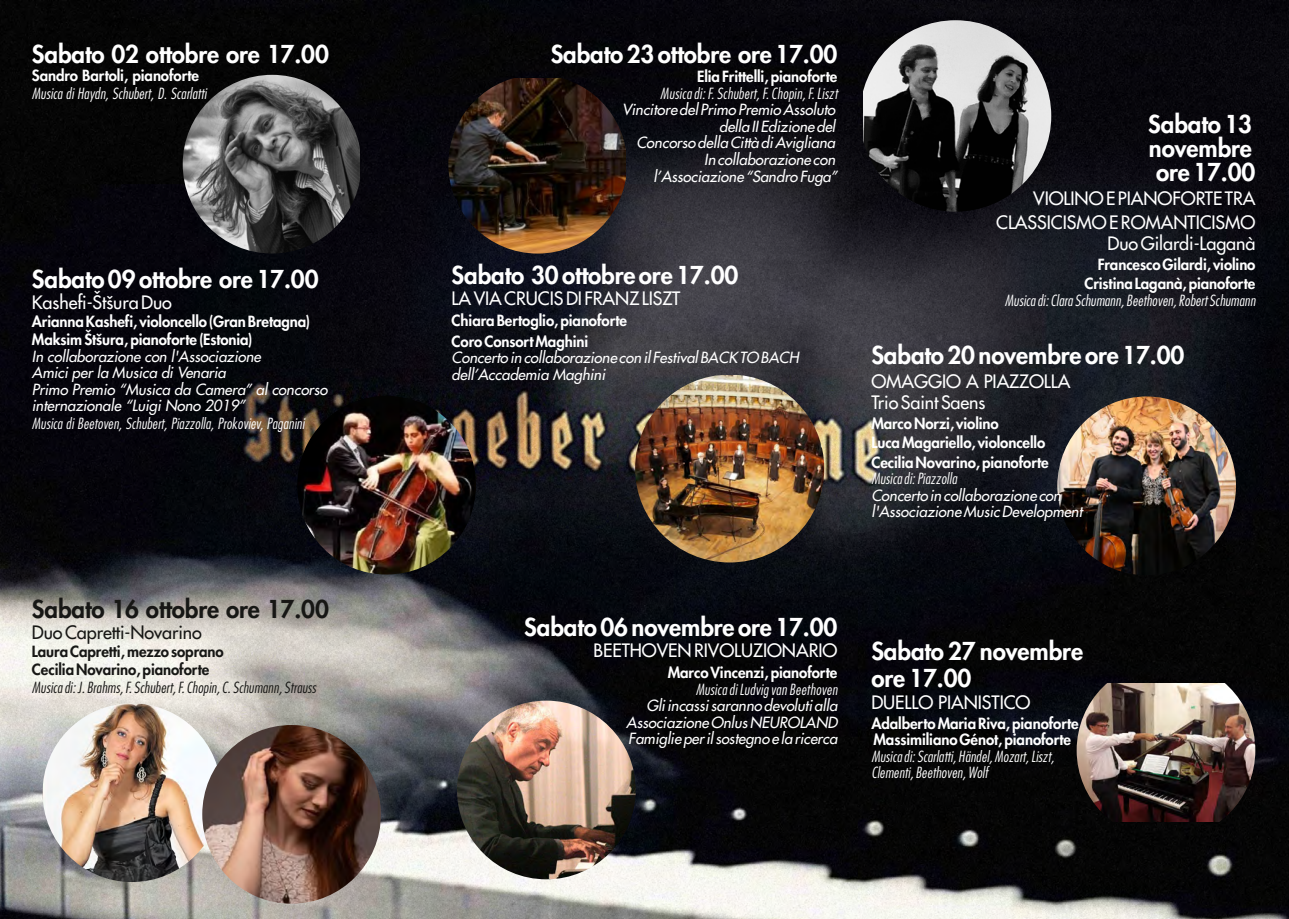
<style>
.page{position:relative;width:1289px;height:919px;background:#fff}
.page>*{position:absolute;margin:0;border:0;box-sizing:border-box;transform-origin:0 0}
.t1{font:800 24px/24px "Futura LT";letter-spacing:-.005em;color:#fff}
.t2{font:800 24px "Futura LT";letter-spacing:-.005em;color:#171715}
.t3{font:18px/24px "Futura LT";letter-spacing:-.005em;color:#fff;text-align:right}
.t4{font:18px "Futura LT";letter-spacing:-.005em;color:#171715}
.t5{font:italic 15px/16.5px "Futura LT";letter-spacing:-.005em;color:#fff}
.t6{font:800 15px/19.5px "Futura LT";letter-spacing:-.005em;color:#fff}
.t7{font:italic 300 condensed 15px/16.5px "Futura LT";letter-spacing:.015em;color:#fff}
.t8{font:italic 300 condensed 15px "Futura LT";letter-spacing:.01em;color:#171715}
.t9{font:800 15px/18px "Futura LT";letter-spacing:-.005em;color:#171715}
</style>
<div class="page">
<img style="left:0;top:1px;width:1288px;height:917px">
<img style="left:183px;top:75px;width:176px;height:178px">
<img style="left:297px;top:396px;width:179px;height:178px;border-radius:50%">
<img style="left:449px;top:78px;width:177px;height:175px">
<img style="left:863px;top:20px;width:188px;height:192px">
<img style="left:457px;top:700px;width:178px;height:179px;border-radius:50%">
<img style="left:1076px;top:683px;width:179px;height:138px">
<img style="left:635px;top:375px;width:189px;height:187px;border-radius:50%">
<img style="left:43px;top:703px;width:178px;height:178px;border-radius:50%">
<img style="left:202px;top:725px;width:179px;height:178px;border-radius:50%">
<img style="left:1057px;top:396px;width:178px;height:179px;border-radius:50%">
<h1 class="t1" style="left:32px;top:42px;width:298px">Sabato 02 ottobre ore 17.00</h1>
<p class="t6" style="left:32px;top:65px;width:169px">Sandro Bartoli, pianoforte</p>
<p class="t7" style="left:32px;top:85px;width:176px">Musica di Haydn, Schubert, D. Scarlatti</p>
<h1 class="t1" style="left:32px;top:267px;width:288px">Sabato 09 ottobre ore 17.00</h1>
<p class="t3" style="left:32px;top:290px;width:141px">Kashefi-Štšura Duo</p>
<p class="t6" style="left:32px;top:312px;width:280px;line-height:18px">Arianna Kashefi, violoncello (Gran Bretagna)<br>Maksim Štšura, pianoforte (Estonia)</p>
<p class="t5" style="left:32px;top:348px;width:297px">In collaborazione con l'Associazione<br>Amici per la Musica di Venaria<br>Primo Premio “Musica da Camera” al concorso internazionale “Luigi Nono 2019”</p>
<p class="t7" style="left:32px;top:415px;width:274px">Musica di Beetoven, Schubert, Piazzolla, Prokoviev, Paganini</p>
<h1 class="t2" style="left:32px;top:593px;width:298px">Sabato 16 ottobre ore 17.00</h1>
<p class="t4" style="left:32px;top:621px;width:171px">Duo Capretti-Novarino</p>
<p class="t9" style="left:32px;top:642px;width:193px">Laura Capretti, mezzo soprano<br>Cecilia Novarino, pianoforte</p>
<p class="t8" style="left:32px;top:678px;width:286px">Musica di: J. Brahms, F. Schubert, F. Chopin, C. Schumann, Strauss</p>
<h1 class="t1" style="left:550px;top:42px;width:288px">Sabato 23 ottobre ore 17.00</h1>
<p class="t6" style="left:697px;top:67px;width:142px">Elia Frittelli, pianoforte</p>
<p class="t7" style="left:660px;top:85px;width:179px">Musica di: F. Schubert, F. Chopin, F. Liszt</p>
<p class="t5" style="left:622px;top:102px;width:217px;text-align:right">Vincitore del Primo Premio Assoluto della II Edizione del<br>Concorso della Città di Avigliana<br>In collaborazione con l’Associazione “Sandro Fuga”</p>
<h1 class="t1" style="left:451px;top:262px;width:288px">Sabato 30 ottobre ore 17.00</h1>
<p class="t3" style="left:451px;top:286px;width:230px">LA VIA CRUCIS DI FRANZ LISZT</p>
<p class="t6" style="left:451px;top:309px;width:177px;line-height:21px">Chiara Bertoglio, pianoforte<br>Coro Consort Maghini</p>
<p class="t5" style="left:451px;top:349px;width:349px">Concerto in collaborazione con il Festival BACK TO BACH dell’Accademia Maghini</p>
<h1 class="t1" style="left:1148px;top:112px;width:109px">Sabato 13 novembre ore 17.00</h1>
<p class="t3" style="left:996px;top:186px;width:261px">VIOLINO E PIANOFORTE TRA<br>CLASSICISMO E ROMANTICISMO</p>
<p class="t3" style="left:1107px;top:231px;width:149px">Duo Gilardi-Laganà</p>
<p class="t6" style="left:1084px;top:254px;width:172px;text-align:right">Francesco Gilardi, violino<br>Cristina Laganà, pianoforte</p>
<p class="t7" style="left:1004px;top:292px;width:252px">Musica di: Clara Schumann, Beethoven, Robert Schumann</p>
<h1 class="t1" style="left:871px;top:343px;width:314px">Sabato 20 novembre ore 17.00</h1>
<p class="t3" style="left:871px;top:371px;width:200px;line-height:21px;text-align:left">OMAGGIO A PIAZZOLLA<br>Trio Saint Saens</p>
<p class="t6" style="left:871px;top:413px;width:179px">Marco Norzi, violino<br>Luca Magariello, violoncello<br>Cecilia Novarino, pianoforte</p>
<p class="t7" style="left:871px;top:470px;width:87px">Musica di: Piazzolla</p>
<p class="t5" style="left:871px;top:487px;width:212px">Concerto in collaborazione con l'Associazione Music Development</p>
<h1 class="t1" style="left:524px;top:615px;width:314px">Sabato 06 novembre ore 17.00</h1>
<p class="t3" style="left:593px;top:638px;width:245px">BEETHOVEN RIVOLUZIONARIO</p>
<p class="t6" style="left:667px;top:662px;width:171px">Marco Vincenzi, pianoforte</p>
<p class="t7" style="left:695px;top:681px;width:143px">Musica di Ludvig van Beethoven</p>
<p class="t5" style="left:626px;top:697px;width:213px;text-align:justify;text-indent:20px">Gli incassi saranno devoluti alla Associazione Onlus NEUROLAND Famiglie per il sostegno e la ricerca</p>
<h1 class="t1" style="left:871px;top:637px;width:213px;line-height:27px">Sabato 27 novembre ore 17.00</h1>
<p class="t3" style="left:871px;top:690px;width:161px">DUELLO PIANISTICO</p>
<p class="t6" style="left:871px;top:714px;width:209px;line-height:16.5px">Adalberto Maria Riva, pianoforte<br>Massimiliano Génot, pianoforte</p>
<p class="t7" style="left:871px;top:748px;width:184px">Musica di: Scarlatti, Händel, Mozart, Liszt,<br>Clementi, Beethoven, Wolf</p>
</div>
